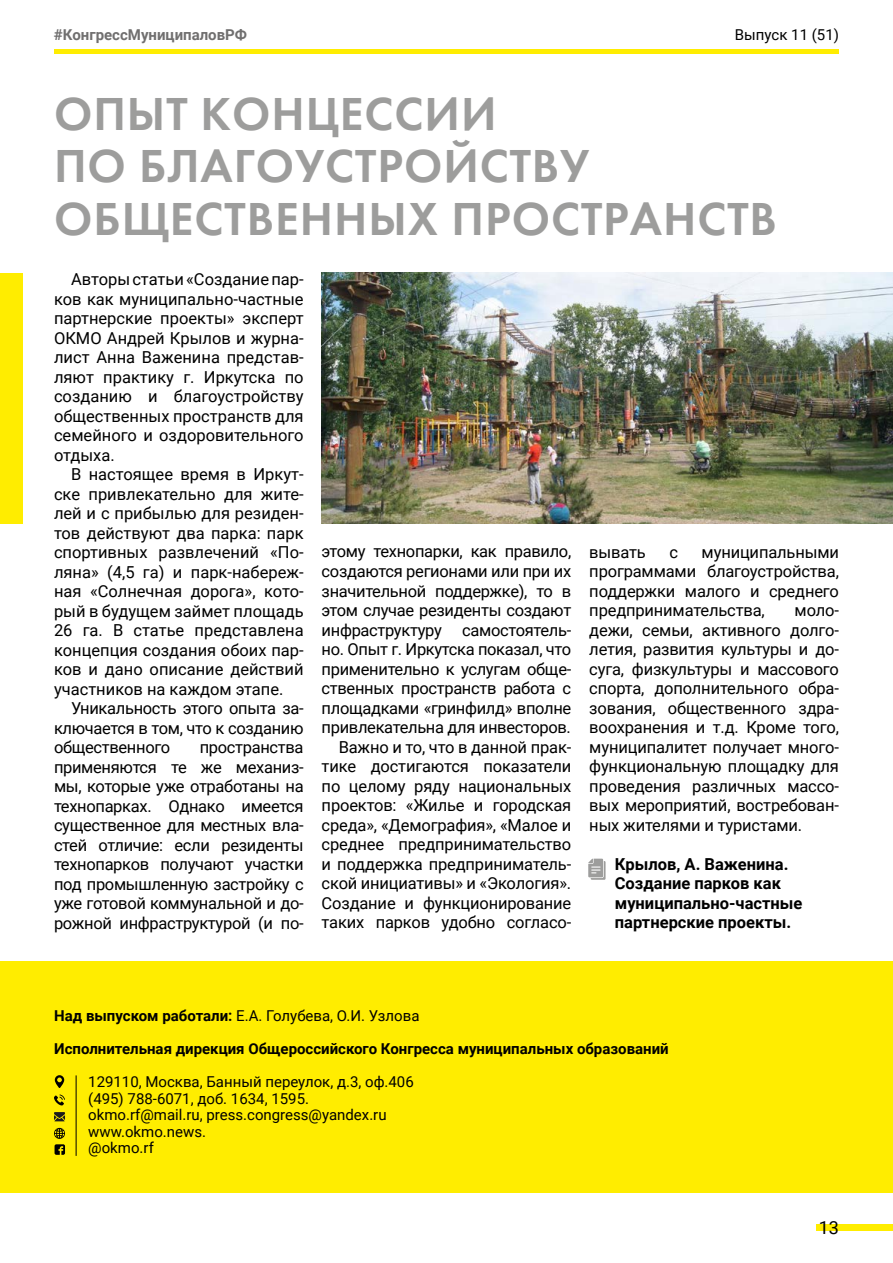
<style>
.page{position:relative;width:893px;height:1263px;background:#fff}
.page>*{position:absolute;margin:0;border:0;box-sizing:border-box;transform-origin:0 0}
.t1{font:48px/52.5px "Futura Demi C";letter-spacing:.02em;color:#9d9d9c}
.t2{font:18px "Roboto";color:#000}
.t3{font:16.5px/19.5px "Roboto";letter-spacing:-.015em;color:#000;text-align:justify}
.t4{font:700 16.5px/19.5px "Roboto";color:#000}
.t5{font:15px/16.5px "Roboto";color:#000}
.t6{font:700 15px "Roboto";color:#000}
.t7{font:700 15px "Roboto";color:#706f6f}
.s1{font-weight:700}
</style>
<div class="page">
<div style="left:816px;top:1224px;width:77px;height:7px;background:#ffed00"></div>
<hr style="left:54px;top:50px;width:785px;height:4px;background:#ffed00">
<div style="left:0;top:961px;width:893px;height:232px;background:#ffed00"></div>
<svg style="left:55px;top:1075px;width:9px;height:13px"></svg>
<svg style="left:54px;top:1112px;width:11px;height:9px"></svg>
<svg style="left:54px;top:1094px;width:11px;height:11px"></svg>
<svg style="left:54px;top:1128px;width:11px;height:27px"></svg>
<hr style="left:76px;top:1075px;width:1px;height:81px;background:#000">
<svg style="left:588px;top:859px;width:18px;height:21px"></svg>
<img style="left:322px;top:273px;width:571px;height:251px">
<div style="left:0;top:273px;width:23px;height:251px;background:#ffed00"></div>
<p class="t7" style="left:54px;top:24px;width:195px">#КонгрессМуниципаловРФ</p>
<p class="t5" style="left:735px;top:26px;width:106px">Выпуск 11 (51)</p>
<h1 class="t1" style="left:54px;top:87px;width:724px">ОПЫТ КОНЦЕССИИ<br>ПО БЛАГОУСТРОЙСТВУ<br>ОБЩЕСТВЕННЫХ ПРОСТРАНСТВ</h1>
<p class="t3" style="left:54px;top:269px;width:251px;text-indent:17px">Авторы статьи «Создание пар&shy;ков как муниципально-частные партнерские проекты» эксперт ОКМО Андрей Крылов и журна&shy;лист Анна Важенина представ&shy;ляют практику г. Иркутска по созданию и благоустройству общественных пространств для семейного и оздоровительного отдыха.</p>
<p class="t3" style="left:54px;top:464px;width:251px;text-indent:17px">В настоящее время в Иркут&shy;ске привлекательно для жите&shy;лей и с прибылью для резиден&shy;тов действуют два парка: парк спортивных развлечений «По&shy;ляна» (4,5 га) и парк-набереж&shy;ная «Солнечная дорога», кото&shy;рый в будущем займет площадь 26 га. В статье представлена концепция создания обоих пар&shy;ков и дано описание действий участников на каждом этапе.</p>
<p class="t3" style="left:54px;top:698px;width:251px;text-indent:17px">Уникальность этого опыта за&shy;ключается в том, что к созданию общественного</p>
<p class="t3" style="left:54px;top:737px;width:251px;text-indent:146px">пространства применяются те же механиз&shy;мы, которые уже отработаны на технопарках. Однако имеется существенное для местных вла&shy;стей отличие: если резиденты технопарков получают участки под промышленную застройку с уже готовой коммунальной и до&shy;рожной инфраструктурой (и по-</p>
<p class="t3" style="left:322px;top:541px;width:251px;text-align:right">этому технопарки, как правило, создаются регионами или при их значительной поддержке), то в этом случае резиденты создают инфраструктуру самостоятель&shy;но. Опыт г. Иркутска показал, что применительно к услугам обще&shy;ственных пространств работа с площадками «гринфилд» вполне привлекательна для инвесторов.<br>Важно и то, что в данной прак&shy;тике достигаются показатели по целому ряду национальных проектов: «Жилье и городская среда», «Демография», «Малое и среднее предпринимательство и поддержка предприниматель&shy;ской инициативы» и «Экология».<br>Создание и функционирование таких парков удобно согласо-</p>
<p class="t3" style="left:589px;top:541px;width:58px">вывать</p>
<p class="t3" style="left:669px;top:541px;width:10px">с</p>
<p class="t3" style="left:589px;top:541px;width:251px;text-indent:112px">муниципальными программами благоустройства, поддержки малого и среднего предпринимательства,</p>
<p class="t3" style="left:589px;top:600px;width:251px;text-indent:205px">моло&shy;дежи, семьи, активного долго&shy;летия, развития культуры и до&shy;суга, физкультуры и массового спорта, дополнительного обра&shy;зования, общественного здра&shy;воохранения и т.д. Кроме того, муниципалитет получает много&shy;функциональную площадку для проведения различных массо&shy;вых мероприятий, востребован&shy;ных жителями и туристами.</p>
<p class="t4" style="left:615px;top:853px;width:189px">Крылов, А. Важенина.<br>Создание парков как муниципально-частные партнерские проекты.</p>
<p class="t5" style="left:54px;top:1007px;width:367px"><span class="s1">Над выпуском работали:</span> Е.А. Голубева, О.И. Узлова</p>
<p class="t6" style="left:54px;top:1038px;width:616px">Исполнительная дирекция Общероссийского Конгресса муниципальных образований</p>
<p class="t5" style="left:88px;top:1073px;width:327px">129110, Москва, Банный переулок, д.3, оф.406 (495) 788-6071, доб. 1634, 1595. okmo.rf@mail.ru, press.congress@yandex.ru www.okmo.news.<br>@okmo.rf</p>
<p class="t2" style="left:819px;top:1215px;width:22px">13</p>
</div>
